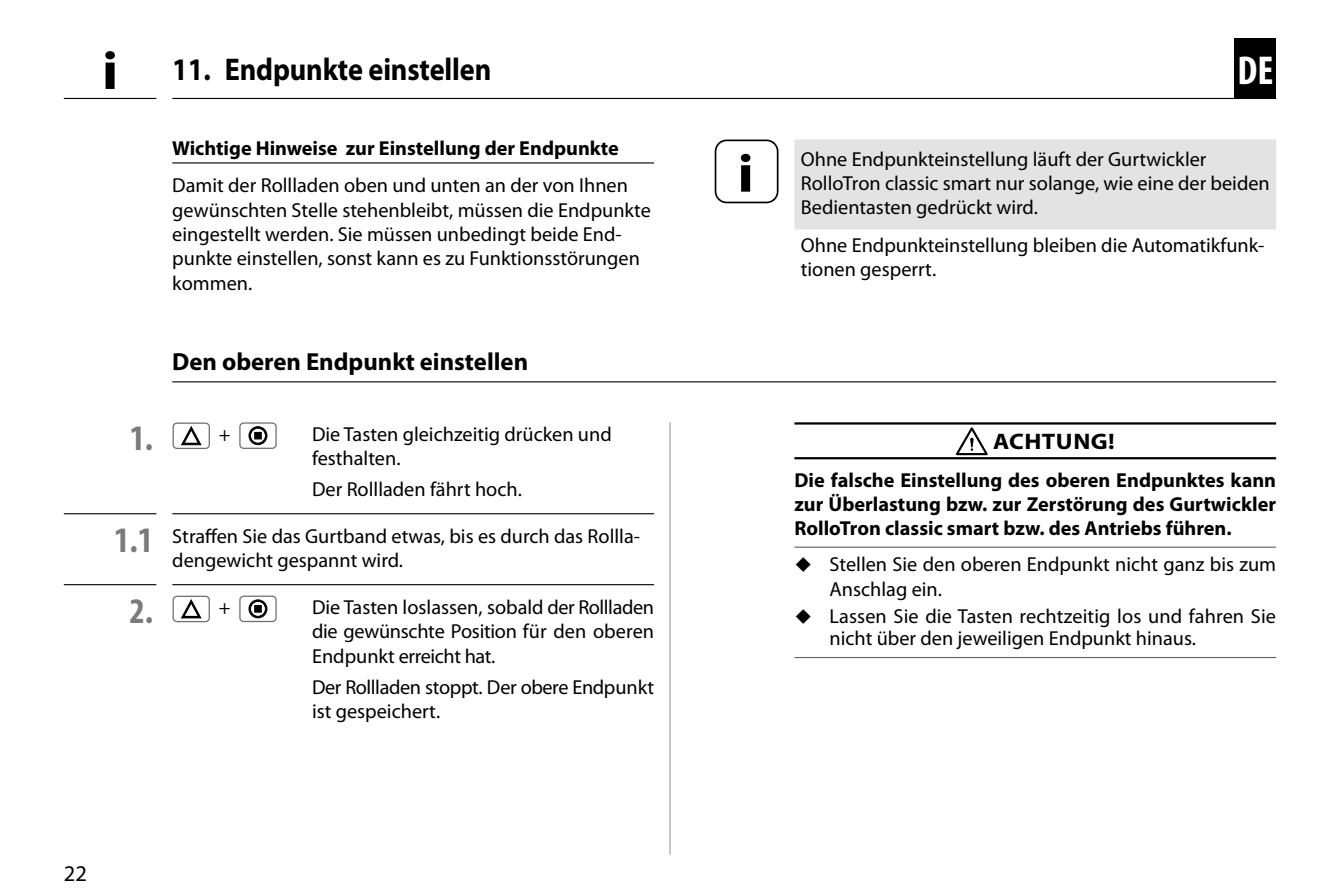
<style>
.page{position:relative;width:1340px;height:893px;background:#fff}
.page>*{position:absolute;margin:0;border:0;box-sizing:border-box;transform-origin:0 0}
.INFO-Icon{font:700 54px "Myriad Pro";color:#000;scale:1.1 1}
.t1{font:700 condensed 40.5px "Myriad Pro";color:#fff}
.t2{font:700 condensed 36px "Myriad Pro";color:#7c7b7b}
.t3{font:700 31.5px "Myriad Pro";letter-spacing:-.005em;color:#000;scale:.9 1}
.Überschrift_-_DE_mit{font:700 24.75px "Myriad Pro";color:#000}
.ACHTUNG_-_DE{font:700 22.5px "Myriad Pro";letter-spacing:.02em;color:#000;scale:1.1 1}
.t4{font:22.5px "Myriad Pro";color:#000}
.Fließtext_-_DE{font:20.25px/24.3px "Myriad Pro";color:#000}
.Fließtext_nach_GEFAH{font:700 20.25px/24.3px "Myriad Pro";color:#000;text-align:justify}
.Nützliche_Infos_-_DE{font:20.25px/24.3px "Myriad Pro";color:#000}
.Fließtext_nach_Handl{font:20.25px/24.3px "Myriad Pro";letter-spacing:-.02em;color:#000}
.Untertitel_mit_Linie{font:700 20.25px "Myriad Pro";color:#000}
.Fließtext_nach_Handl-2{font:20.25px "Myriad Pro";color:#000}
.s1{font-weight:700;font-stretch:condensed;font-size:36px;color:#7c7b7b}
</style>
<div class="page">
<hr style="left:172px;top:98px;width:1104px;height:1px;background:#000">
<hr style="left:64px;top:98px;width:92px;height:1px;background:#000">
<div style="left:1234px;top:38px;width:42px;height:61px;background:#000"></div>
<hr style="left:172px;top:381px;width:1104px;height:1px;background:#000">
<svg style="left:64px;top:513px;width:590px;height:1px"></svg>
<svg style="left:64px;top:584px;width:590px;height:1px"></svg>
<div style="left:172px;top:422px;width:38px;height:27px;border:1px solid #706f6f;border-radius:4px"></div>
<svg style="left:181px;top:426px;width:20px;height:19px"></svg>
<div style="left:239px;top:422px;width:38px;height:27px;border:1px solid #706f6f;border-radius:4px"></div>
<div style="left:249px;top:427px;width:18px;height:18px;background:#090909;border-radius:50%"></div>
<div style="left:249px;top:427px;width:18px;height:18px;border:1px solid #000;border-radius:50%"></div>
<svg style="left:250px;top:428px;width:15px;height:15px"></svg>
<div style="left:250px;top:428px;width:15px;height:15px;border:1px solid #000;border-radius:50%"></div>
<div style="left:254px;top:432px;width:7px;height:7px;background:#000;border:1px solid #000"></div>
<div style="left:172px;top:596px;width:38px;height:26px;border:1px solid #706f6f;border-radius:4px"></div>
<svg style="left:181px;top:600px;width:20px;height:18px"></svg>
<div style="left:239px;top:596px;width:38px;height:26px;border:1px solid #706f6f;border-radius:4px"></div>
<svg style="left:249px;top:600px;width:18px;height:18px"></svg>
<div style="left:249px;top:600px;width:18px;height:18px;border:1px solid #000;border-radius:50%"></div>
<svg style="left:250px;top:601px;width:15px;height:15px"></svg>
<div style="left:250px;top:601px;width:15px;height:15px;border:1px solid #000;border-radius:50%"></div>
<div style="left:254px;top:605px;width:7px;height:7px;background:#000;border:1px solid #000"></div>
<hr style="left:669px;top:422px;width:1px;height:433px;background:#9d9d9c">
<hr style="left:794px;top:422px;width:482px;height:3px;background:#000">
<hr style="left:794px;top:457px;width:482px;height:2px;background:#000">
<hr style="left:794px;top:547px;width:482px;height:1px;background:#646363">
<hr style="left:794px;top:657px;width:482px;height:1px;background:#646363">
<svg style="left:955px;top:427px;width:32px;height:28px"></svg>
<hr style="left:172px;top:162px;width:482px;height:1px;background:#000">
<div style="left:794px;top:140px;width:482px;height:90px;background:#e3e3e3"></div>
<div style="left:714px;top:140px;width:64px;height:63px;border:2px solid #000;border-radius:11px"></div>
<p class="INFO-Icon" style="left:102px;top:41px;width:16px">i</p>
<h2 class="t1" style="left:1237px;top:48px;width:37px">DE</h2>
<p class="t3" style="left:172px;top:52px;width:356px">11. Endpunkte einstellen</p>
<p class="Untertitel_mit_Linie" style="left:172px;top:137px;width:448px">Wichtige Hinweise zur Einstellung der Endpunkte</p>
<p class="Fließtext_-_DE" style="left:172px;top:174px;width:480px">Damit der Rollladen oben und unten an der von Ihnen gewünschten Stelle stehenbleibt, müssen die Endpunkte eingestellt werden. Sie müssen unbedingt beide End&shy;punkte einstellen, sonst kann es zu Funktionsstörungen kommen.</p>
<p class="Überschrift_-_DE_mit" style="left:172px;top:347px;width:357px">Den oberen Endpunkt einstellen</p>
<p class="t2" style="left:130px;top:418px;width:25px">1.</p>
<p class="Fließtext_-_DE" style="left:219px;top:422px;width:13px">+</p>
<p class="Fließtext_-_DE" style="left:312px;top:422px;width:301px">Die Tasten gleichzeitig drücken und festhalten.</p>
<p class="Fließtext_nach_Handl-2" style="left:312px;top:479px;width:211px">Der Rollladen fährt hoch.</p>
<p class="Fließtext_-_DE" style="left:172px;top:524px;width:469px;text-indent:-58px"><span class="s1">1.1</span> Straffen Sie das Gurtband etwas, bis es durch das Rollla&shy;dengewicht gespannt wird.</p>
<p class="t2" style="left:129px;top:592px;width:25px">2.</p>
<p class="Fließtext_-_DE" style="left:219px;top:595px;width:13px">+</p>
<p class="Fließtext_-_DE" style="left:312px;top:595px;width:343px;text-align:justify">Die Tasten loslassen, sobald der Rollladen die gewünschte Position für den oberen Endpunkt erreicht hat.</p>
<p class="Fließtext_nach_Handl" style="left:312px;top:675px;width:343px">Der Rollladen stoppt. Der obere Endpunkt ist gespeichert.</p>
<p class="INFO-Icon" style="left:737px;top:143px;width:16px">i</p>
<p class="Nützliche_Infos_-_DE" style="left:800px;top:147px;width:470px">Ohne Endpunkteinstellung läuft der Gurtwickler<br>RolloTron classic smart nur solange, wie eine der beiden<br>Bedientasten gedrückt wird.</p>
<p class="Fließtext_-_DE" style="left:800px;top:233px;width:465px">Ohne Endpunkteinstellung bleiben die Automatikfunk&shy;tionen gesperrt.</p>
<p class="ACHTUNG_-_DE" style="left:993px;top:429px;width:112px">ACHTUNG!</p>
<p class="Fließtext_nach_GEFAH" style="left:794px;top:468px;width:483px">Die falsche Einstellung des oberen Endpunktes kann zur Überlastung bzw. zur Zerstörung des Gurtwickler RolloTron classic smart bzw. des Antriebs führen.</p>
<p class="Fließtext_-_DE" style="left:829px;top:553px;width:448px">Stellen Sie den oberen Endpunkt nicht ganz bis zum<br>Anschlag ein.</p>
<p class="Fließtext_-_DE" style="left:829px;top:605px;width:448px;line-height:22.9px">Lassen Sie die Tasten rechtzeitig los und fahren Sie nicht über den jeweiligen Endpunkt hinaus.</p>
<p class="t4" style="left:64px;top:861px;width:25px">22</p>
</div>
